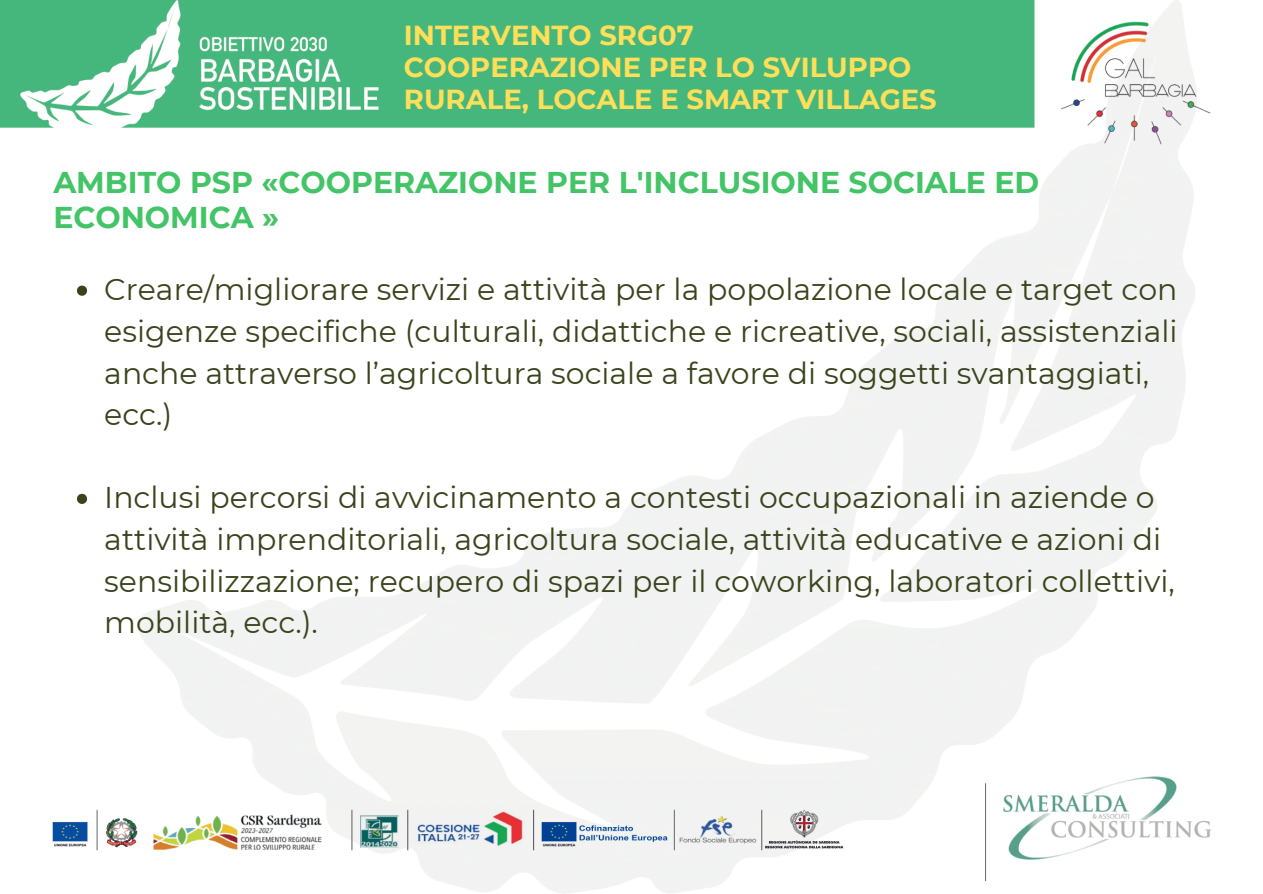
<style>
.page{position:relative;width:1263px;height:894px;background:#fff}
.page>*{position:absolute;margin:0;border:0;box-sizing:border-box;transform-origin:0 0}
.t1{font:30px/41.5px "Montserrat";color:#3a441c}
.t2{font:700 30px/34.8px "Montserrat";color:#43c466}
.t3{font:700 27.45px/32px "Montserrat";color:#ffde59}
</style>
<div class="page">
<img style="left:0;top:0;width:1211px;height:893px">
<svg style="left:77px;top:285px;width:10px;height:10px"></svg>
<svg style="left:77px;top:493px;width:10px;height:11px"></svg>
<p class="t3" style="left:404px;top:19px;width:292px">INTERVENTO SRG07</p>
<p class="t3" style="left:404px;top:51px;width:534px">COOPERAZIONE PER LO SVILUPPO<br>RURALE, LOCALE E SMART VILLAGES</p>
<p class="t2" style="left:53px;top:165px;width:987px">AMBITO PSP «COOPERAZIONE PER L'INCLUSIONE SOCIALE ED<br>ECONOMICA »</p>
<p class="t1" style="left:104px;top:268px;width:1075px">Creare/migliorare servizi e attività per la popolazione locale e target con esigenze specifiche (culturali, didattiche e ricreative, sociali, assistenziali anche attraverso l’agricoltura sociale a favore di soggetti svantaggiati, ecc.)</p>
<p class="t1" style="left:104px;top:476px;width:1072px">Inclusi percorsi di avvicinamento a contesti occupazionali in aziende o attività imprenditoriali, agricoltura sociale, attività educative e azioni di sensibilizzazione; recupero di spazi per il coworking, laboratori collettivi, mobilità, ecc.).</p>
</div>
